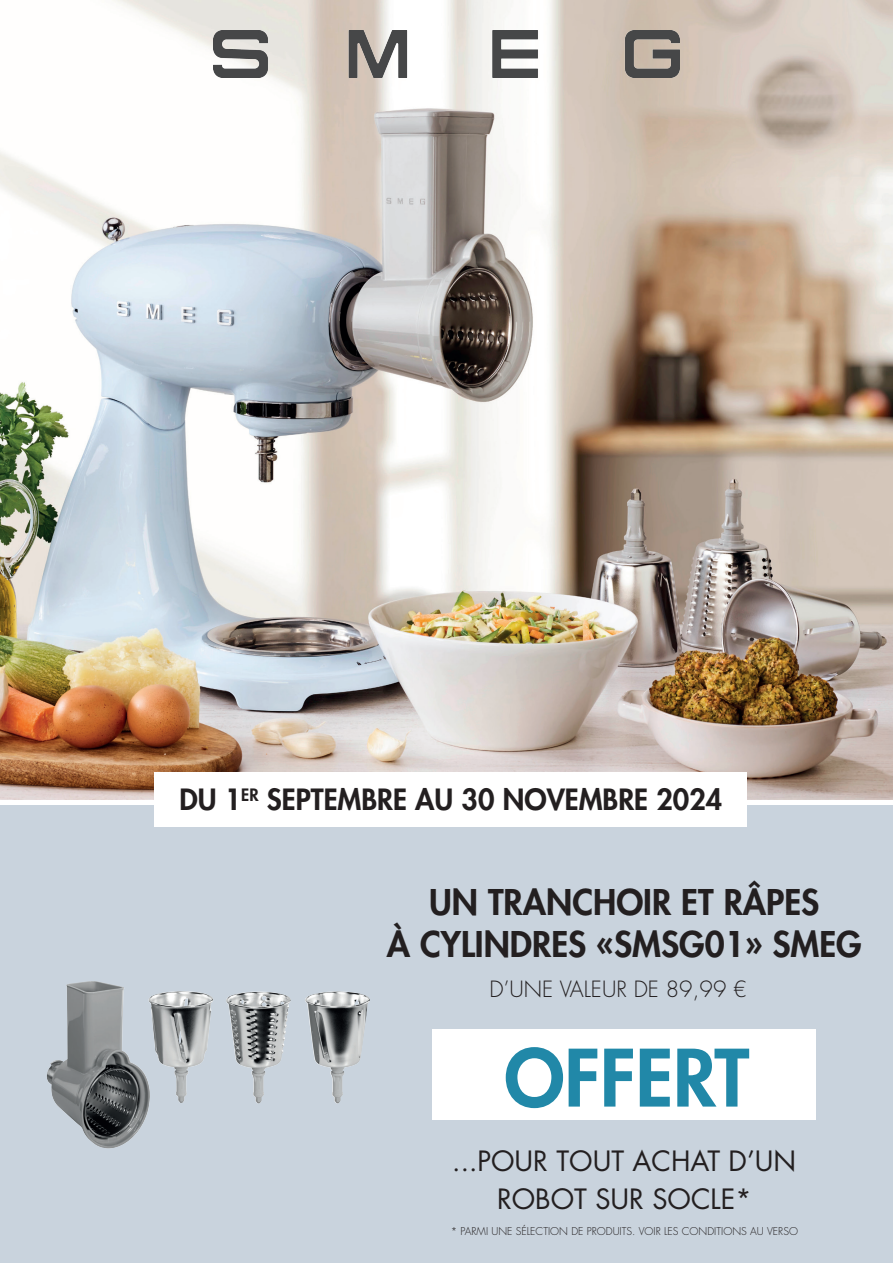
<style>
.page{position:relative;width:893px;height:1263px;background:#fff}
.page>*{position:absolute;margin:0;border:0;box-sizing:border-box;transform-origin:0 0}
.t1{font:800 76.8px "Futura Std";color:#2188a8}
.t2{font:800 34.5px/41.4px "Futura Std";color:#231f20;text-align:center}
.t3{font:800 28.5px "Futura Std";color:#231f20}
.t4{font:27.15px/38.1px "Futura Std";color:#231f20;text-align:center}
.t5{font:300 21.75px "Futura Std";color:#231f20}
.t6{font:300 10.5px "Futura Std";color:#231f20}
</style>
<div class="page">
<div style="left:0;top:806px;width:893px;height:457px;background:#c9d3dd"></div>
<img style="left:0;top:0;width:893px;height:799px">
<div style="left:155px;top:772px;width:592px;height:55px;background:#fff"></div>
<div style="left:432px;top:1029px;width:384px;height:91px;background:#fff"></div>
<img style="left:213px;top:31px;width:467px;height:46px">
<img style="left:47px;top:981px;width:166px;height:167px">
<h3 class="t3" style="left:179px;top:781px;width:544px">DU 1<sup>ER</sup> SEPTEMBRE AU 30 NOVEMBRE 2024</h3>
<h2 class="t2" style="left:387px;top:882px;width:476px">UN TRANCHOIR ET RÂPES<br>À CYLINDRES «SMSG01» SMEG</h2>
<h3 class="t5" style="left:490px;top:975px;width:259px">D’UNE VALEUR DE 89,99 €</h3>
<h1 class="t1" style="left:504px;top:1029px;width:246px">OFFERT</h1>
<h3 class="t4" style="left:452px;top:1142px;width:345px">...POUR TOUT ACHAT D’UN<br>ROBOT SUR SOCLE*</h3>
<p class="t6" style="left:451px;top:1224px;width:349px">* PARMI UNE SÉLECTION DE PRODUITS. VOIR LES CONDITIONS AU VERSO</p>
</div>
